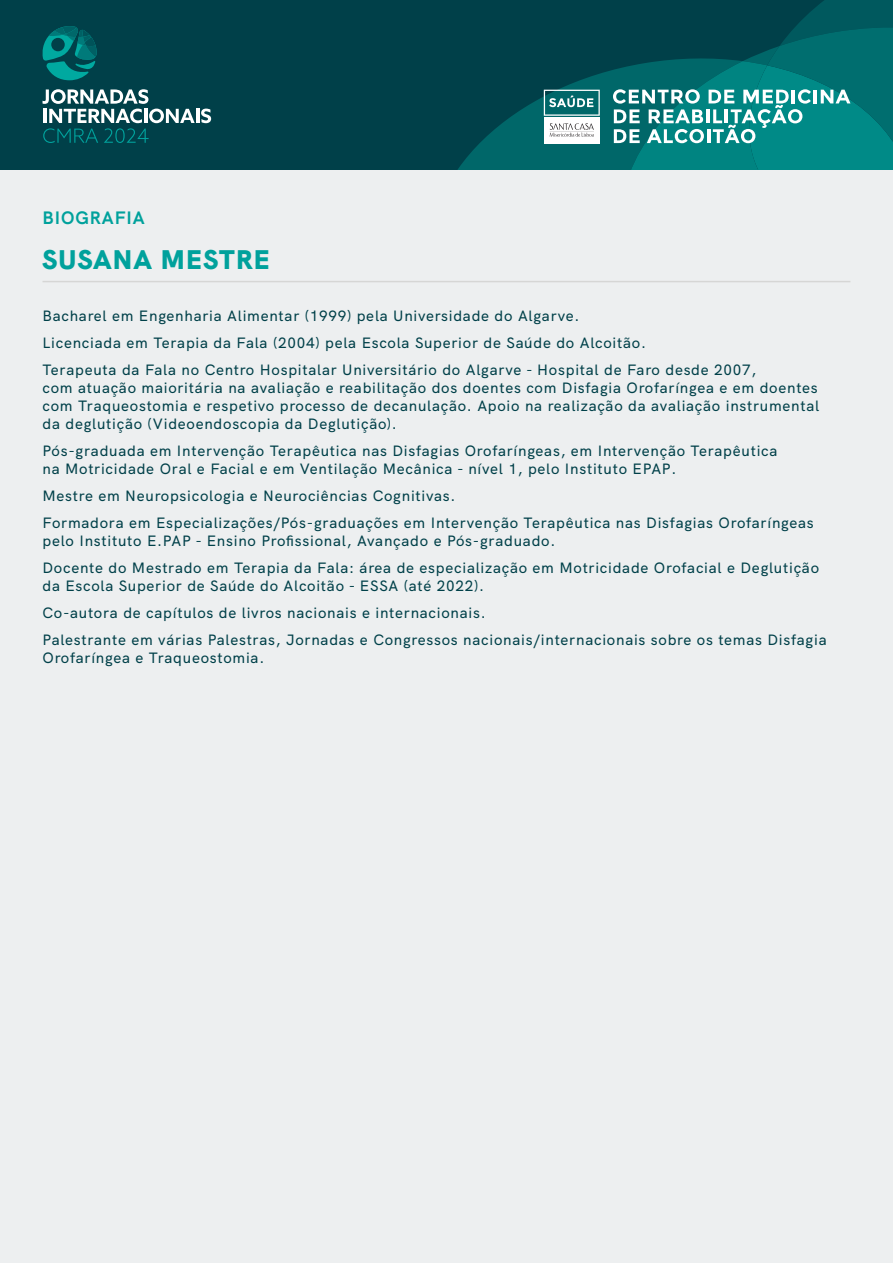
<style>
.page{position:relative;width:893px;height:1263px;background:#edeff0}
.page>*{position:absolute;margin:0;border:0;box-sizing:border-box;transform-origin:0 0}
.t1{font:900 27px "HK Grotesk";letter-spacing:.05em;color:#00a19c}
.t2{font:700 18px "HK Grotesk";letter-spacing:.05em;color:#00a19c}
.t3{font:500 15px/27px "HK Grotesk";letter-spacing:.05em;color:#004049}
</style>
<div class="page">
<hr style="left:43px;top:281px;width:807px;height:1px;background:#d6d6d5">
<div style="left:0;top:0;width:893px;height:169px;background:#004049"></div>
<svg style="left:458px;top:0;width:435px;height:169px"></svg>
<hr style="left:196px;top:109px;width:3px;height:14px;background:#fff">
<svg style="left:201px;top:109px;width:10px;height:14px"></svg>
<svg style="left:43px;top:89px;width:152px;height:54px"></svg>
<svg style="left:42px;top:26px;width:55px;height:54px"></svg>
<p class="t2" style="left:43px;top:204px;width:104px">BIOGRAFIA</p>
<h1 class="t1" style="left:43px;top:239px;width:229px">SUSANA MESTRE</h1>
<p class="t3" style="left:43px;top:300px;width:715px">Bacharel em Engenharia Alimentar (1999) pela Universidade do Algarve.<br>Licenciada em Terapia da Fala (2004) pela Escola Superior de Saúde do Alcoitão.<br>Terapeuta da Fala no Centro Hospitalar Universitário do Algarve - Hospital de Faro desde 2007,</p>
<p class="t3" style="left:43px;top:377px;width:778px;line-height:18px;text-align:justify">com atuação maioritária na avaliação e reabilitação dos doentes com Disfagia Orofaríngea e em doentes com Traqueostomia e respetivo processo de decanulação. Apoio na realização da avaliação instrumental da deglutição (Videoendoscopia da Deglutição).</p>
<p class="t3" style="left:43px;top:440px;width:736px;line-height:18px">Pós-graduada em Intervenção Terapêutica nas Disfagias Orofaríngeas, em Intervenção Terapêutica na Motricidade Oral e Facial e em Ventilação Mecânica - nível 1, pelo Instituto EPAP.</p>
<p class="t3" style="left:43px;top:480px;width:773px">Mestre em Neuropsicologia e Neurociências Cognitivas.<br>Formadora em Especializações/Pós-graduações em Intervenção Terapêutica nas Disfagias Orofaríngeas</p>
<p class="t3" style="left:43px;top:525px;width:778px">pelo Instituto E.PAP - Ensino Profissional, Avançado e Pós-graduado.<br>Docente do Mestrado em Terapia da Fala: área de especialização em Motricidade Orofacial e Deglutição</p>
<p class="t3" style="left:43px;top:570px;width:786px">da Escola Superior de Saúde do Alcoitão - ESSA (até 2022).<br>Co-autora de capítulos de livros nacionais e internacionais.<br>Palestrante em várias Palestras, Jornadas e Congressos nacionais/internacionais sobre os temas Disfagia</p>
<p class="t3" style="left:43px;top:642px;width:223px">Orofaríngea e Traqueostomia.</p>
</div>
